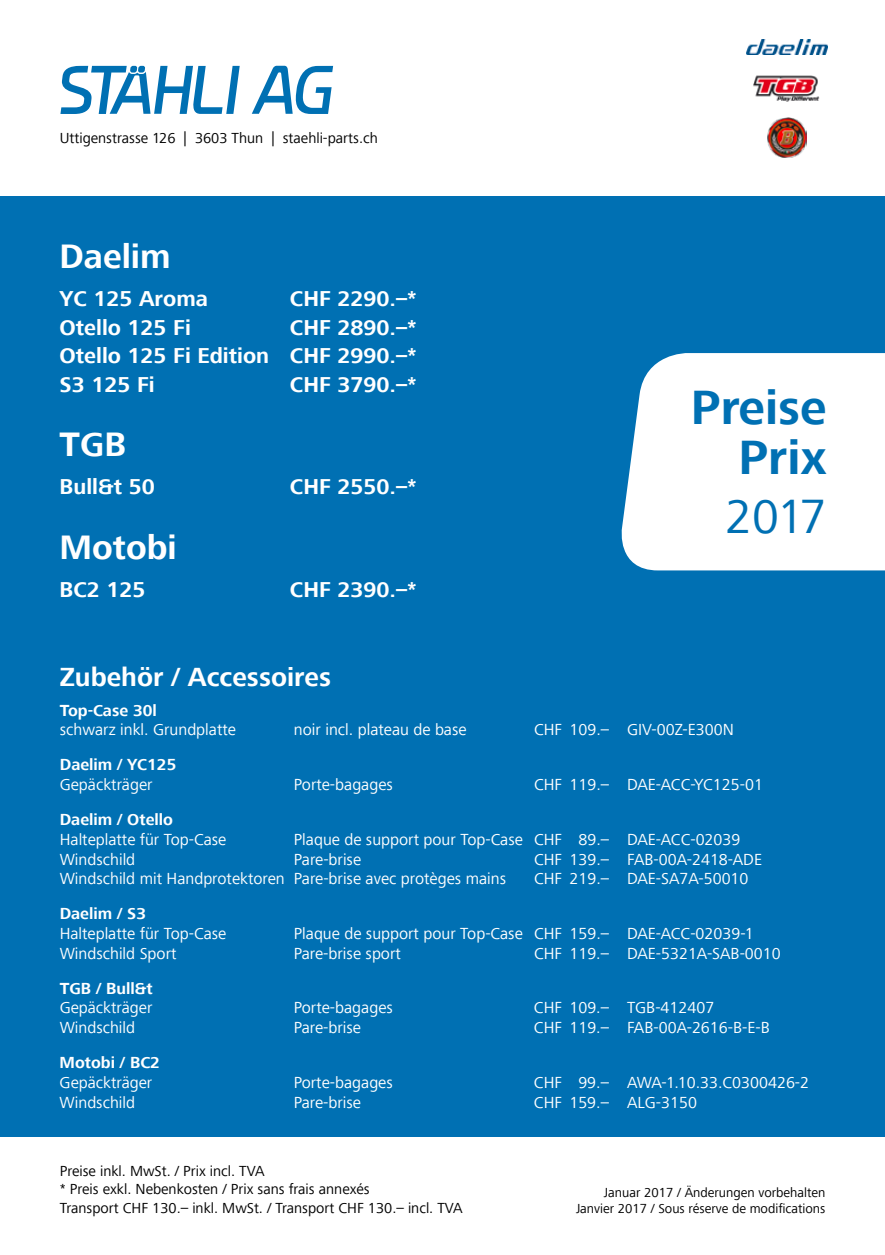
<style>
.page{position:relative;width:885px;height:1255px;background:#fff}
.page>*{position:absolute;margin:0;border:0;box-sizing:border-box;transform-origin:0 0}
.t1{font:700 49.5px/49.5px "Frutiger Next Com";color:#0070b3;text-align:right}
.t2{font:49.5px "Frutiger Next Com";color:#0070b3}
.t3{font:700 34.8px "Frutiger Next Com";color:#fff}
.t4{font:700 27px "Frutiger Next Com";color:#fff}
.t5{font:700 22.2px/28.5px "Frutiger Next Com";color:#fff;text-align:justify}
.t6{font:16.5px "Frutiger Next Com";color:#fff}
.t7{font:700 16.5px "Frutiger Next Com";color:#fff}
.t8{font:15px/18px "Frutiger Next Com";color:#000}
.t9{font:13.5px/16.2px "Frutiger Next Com";color:#000;text-align:right}
</style>
<div class="page">
<div style="left:0;top:196px;width:884px;height:940px;background:#0070b3"></div>
<svg style="left:252px;top:66px;width:81px;height:48px"></svg>
<svg style="left:60px;top:66px;width:180px;height:48px"></svg>
<div style="left:621px;top:353px;width:263px;height:217px;background:#fff"></div>
<img style="left:767px;top:117px;width:39px;height:40px">
<img style="left:753px;top:75px;width:67px;height:27px">
<img style="left:746px;top:40px;width:81px;height:14px">
<p class="t8" style="left:60px;top:129px;width:319px">Uttigenstrasse 126 | 3603 Thun | staehli-parts.ch</p>
<h2 class="t3" style="left:60px;top:236px;width:113px">Daelim</h2>
<h3 class="t5" style="left:60px;top:284px;width:150px">YC 125 Aroma</h3>
<h3 class="t5" style="left:290px;top:284px;width:128px">CHF 2290.–*</h3>
<h3 class="t5" style="left:60px;top:313px;width:133px">Otello 125 Fi</h3>
<h3 class="t5" style="left:60px;top:313px;width:358px;text-indent:230px">CHF 2890.–* Otello 125 Fi Edition CHF 2990.–* S3 125 Fi</h3>
<h3 class="t5" style="left:290px;top:370px;width:128px">CHF 3790.–*</h3>
<h2 class="t3" style="left:60px;top:425px;width:68px">TGB</h2>
<h3 class="t5" style="left:60px;top:473px;width:97px">Bull&amp;t 50</h3>
<h3 class="t5" style="left:290px;top:473px;width:128px">CHF 2550.–*</h3>
<h2 class="t3" style="left:60px;top:527px;width:119px">Motobi</h2>
<h3 class="t5" style="left:60px;top:575px;width:87px">BC2 125</h3>
<h3 class="t5" style="left:290px;top:575px;width:128px">CHF 2390.–*</h3>
<h1 class="t1" style="left:690px;top:383px;width:137px">Preise<br>Prix</h1>
<h1 class="t2" style="left:725px;top:488px;width:103px">2017</h1>
<h3 class="t4" style="left:60px;top:662px;width:273px">Zubehör / Accessoires</h3>
<p class="t7" style="left:60px;top:700px;width:98px">Top-Case 30l</p>
<p class="t6" style="left:60px;top:720px;width:178px">schwarz inkl. Grundplatte</p>
<p class="t6" style="left:294px;top:720px;width:174px">noir incl. plateau de base</p>
<p class="t6" style="left:534px;top:720px;width:201px">CHF 109.– GIV-00Z-E300N</p>
<p class="t7" style="left:60px;top:755px;width:118px">Daelim / YC125</p>
<p class="t6" style="left:60px;top:775px;width:94px">Gepäckträger</p>
<p class="t6" style="left:294px;top:775px;width:100px">Porte-bagages</p>
<p class="t6" style="left:534px;top:775px;width:230px">CHF 119.– DAE-ACC-YC125-01</p>
<p class="t7" style="left:60px;top:810px;width:115px">Daelim / Otello</p>
<p class="t6" style="left:60px;top:829px;width:168px">Halteplatte für Top-Case</p>
<p class="t6" style="left:294px;top:829px;width:448px">Plaque de support pour Top-Case CHF 89.– DAE-ACC-02039</p>
<p class="t6" style="left:60px;top:849px;width:77px">Windschild</p>
<p class="t6" style="left:294px;top:849px;width:69px">Pare-brise</p>
<p class="t6" style="left:534px;top:849px;width:229px">CHF 139.– FAB-00A-2418-ADE</p>
<p class="t6" style="left:60px;top:869px;width:448px">Windschild mit Handprotektoren Pare-brise avec protèges mains</p>
<p class="t6" style="left:534px;top:869px;width:216px">CHF 219.– DAE-SA7A-50010</p>
<p class="t7" style="left:60px;top:904px;width:88px">Daelim / S3</p>
<p class="t6" style="left:60px;top:924px;width:168px">Halteplatte für Top-Case</p>
<p class="t6" style="left:294px;top:924px;width:461px">Plaque de support pour Top-Case CHF 159.– DAE-ACC-02039-1</p>
<p class="t6" style="left:60px;top:943px;width:118px">Windschild Sport</p>
<p class="t6" style="left:294px;top:943px;width:108px">Pare-brise sport</p>
<p class="t6" style="left:534px;top:943px;width:248px">CHF 119.– DAE-5321A-SAB-0010</p>
<p class="t7" style="left:60px;top:978px;width:94px">TGB / Bull&amp;t</p>
<p class="t6" style="left:60px;top:998px;width:94px">Gepäckträger</p>
<p class="t6" style="left:294px;top:998px;width:100px">Porte-bagages</p>
<p class="t6" style="left:534px;top:998px;width:182px">CHF 109.– TGB-412407</p>
<p class="t6" style="left:60px;top:1018px;width:77px">Windschild</p>
<p class="t6" style="left:294px;top:1018px;width:69px">Pare-brise</p>
<p class="t6" style="left:534px;top:1018px;width:237px">CHF 119.– FAB-00A-2616-B-E-B</p>
<p class="t7" style="left:60px;top:1053px;width:102px">Motobi / BC2</p>
<p class="t6" style="left:60px;top:1072px;width:94px">Gepäckträger</p>
<p class="t6" style="left:294px;top:1072px;width:100px">Porte-bagages</p>
<p class="t6" style="left:534px;top:1072px;width:277px">CHF 99.– AWA-1.10.33.C0300426-2</p>
<p class="t6" style="left:60px;top:1092px;width:77px">Windschild</p>
<p class="t6" style="left:294px;top:1092px;width:69px">Pare-brise</p>
<p class="t6" style="left:534px;top:1092px;width:165px">CHF 159.– ALG-3150</p>
<p class="t8" style="left:60px;top:1162px;width:404px">Preise inkl. MwSt. / Prix incl. TVA<br>* Preis exkl. Nebenkosten / Prix sans frais annexés<br>Transport CHF 130.– inkl. MwSt. / Transport CHF 130.– incl. TVA</p>
<p class="t9" style="left:576px;top:1183px;width:251px">Januar 2017 / Änderungen vorbehalten<br>Janvier 2017 / Sous réserve de modifications</p>
</div>
